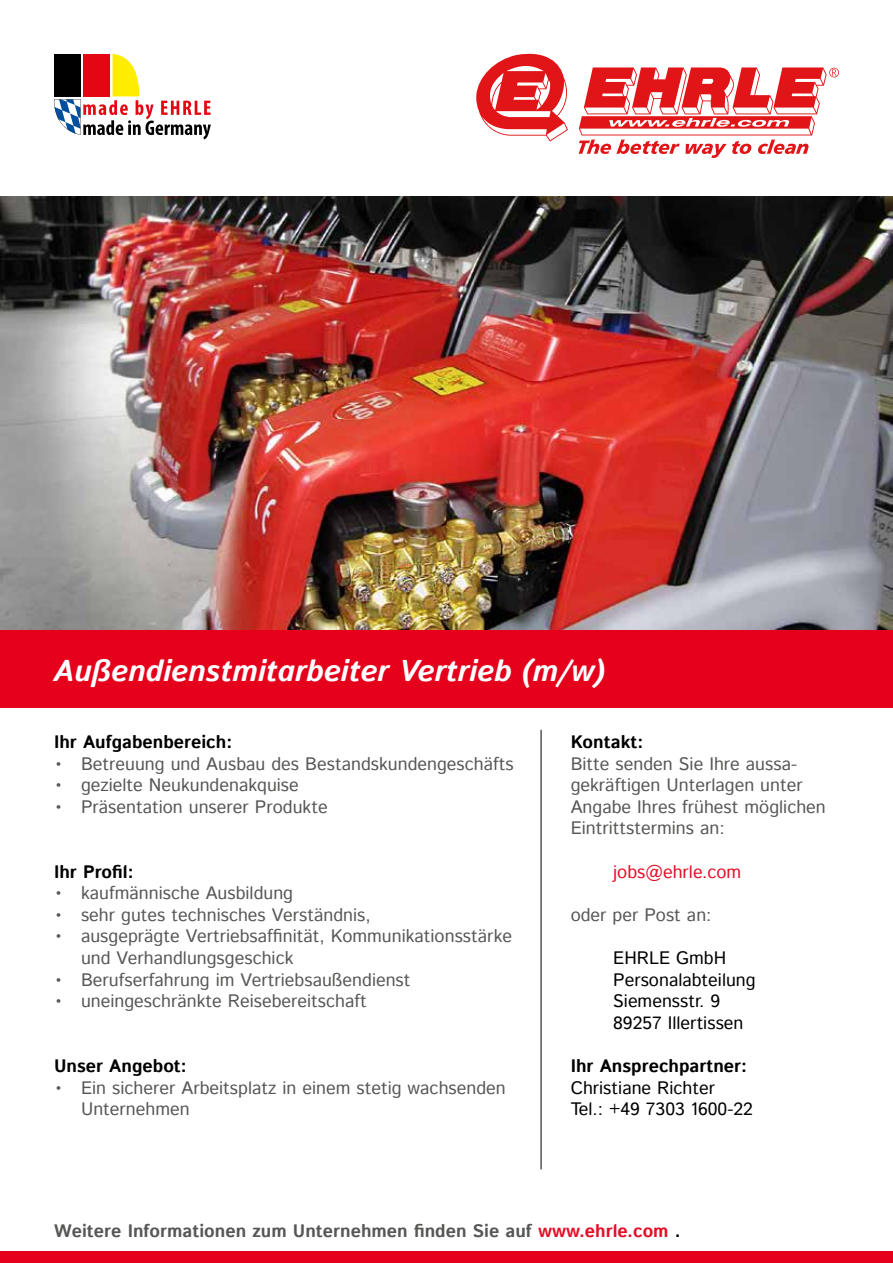
<style>
.page{position:relative;width:893px;height:1263px;background:#fff}
.page>*{position:absolute;margin:0;border:0;box-sizing:border-box;transform-origin:0 0}
.t1{font:italic 700 30px "Istok Web";color:#fff}
.t2{font:18px/21.6px "Istok Web";color:#575756}
.t3{font:18px/21.6px "Istok Web";color:#000}
.t4{font:700 18px "Istok Web";color:#000}
.t5{font:700 18px "Istok Web";color:#575756}
.t6{font:18px "Istok Web";color:#e30f28}
.s1{color:#e30f28}
.s2{color:#000}
</style>
<div class="page">
<img style="left:0;top:196px;width:893px;height:435px">
<div style="left:0;top:631px;width:893px;height:77px;background:#e5001c"></div>
<div style="left:0;top:1251px;width:893px;height:12px;background:#e5001c"></div>
<svg style="left:579px;top:67px;width:260px;height:91px"></svg>
<svg style="left:476px;top:54px;width:92px;height:88px"></svg>
<svg style="left:54px;top:54px;width:157px;height:85px"></svg>
<hr style="left:540px;top:730px;width:2px;height:439px;background:#575756">
<h1 class="t1" style="left:54px;top:651px;width:553px">Außendienstmitarbeiter Vertrieb (m/w)</h1>
<p class="t4" style="left:54px;top:730px;width:180px">Ihr Aufgabenbereich:</p>
<p class="t2" style="left:54px;top:754px;width:461px">• Betreuung und Ausbau des Bestandskundengeschäfts</p>
<p class="t2" style="left:54px;top:775px;width:246px">• gezielte Neukundenakquise</p>
<p class="t2" style="left:54px;top:797px;width:275px">• Präsentation unserer Produkte</p>
<p class="t4" style="left:54px;top:859px;width:81px">Ihr Profil:</p>
<p class="t2" style="left:54px;top:883px;width:241px">• kaufmännische Ausbildung</p>
<p class="t2" style="left:54px;top:905px;width:318px">• sehr gutes technisches Verständnis,</p>
<p class="t2" style="left:81px;top:926px;width:433px;text-indent:-27px">• ausgeprägte Vertriebsaffinität, Kommunikationsstärke und Verhandlungsgeschick</p>
<p class="t2" style="left:54px;top:970px;width:358px">• Berufserfahrung im Vertriebsaußendienst</p>
<p class="t2" style="left:54px;top:991px;width:314px">• uneingeschränkte Reisebereitschaft</p>
<p class="t4" style="left:54px;top:1054px;width:134px">Unser Angebot:</p>
<p class="t2" style="left:81px;top:1078px;width:426px;text-indent:-27px">• Ein sicherer Arbeitsplatz in einem stetig wachsenden<br>Unternehmen</p>
<p class="t4" style="left:571px;top:730px;width:74px">Kontakt:</p>
<p class="t2" style="left:571px;top:754px;width:257px">Bitte senden Sie Ihre aussa&shy;gekräftigen Unterlagen unter<br>Angabe Ihres frühest möglichen<br>Eintrittstermins an:</p>
<p class="t6" style="left:613px;top:859px;width:130px">jobs@ehrle.com</p>
<p class="t2" style="left:571px;top:905px;width:142px">oder per Post an:</p>
<p class="t3" style="left:613px;top:948px;width:144px">EHRLE GmbH<br>Personalabteilung<br>Siemensstr. 9<br>89257 Illertissen</p>
<p class="t4" style="left:571px;top:1054px;width:178px">Ihr Ansprechpartner:</p>
<p class="t3" style="left:571px;top:1078px;width:184px">Christiane Richter<br>Tel.: +49 7303 1600-22</p>
<p class="t5" style="left:54px;top:1218px;width:628px">Weitere Informationen zum Unternehmen finden Sie auf <span class="s1">www.ehrle.com</span> <span class="s2">.</span></p>
</div>
